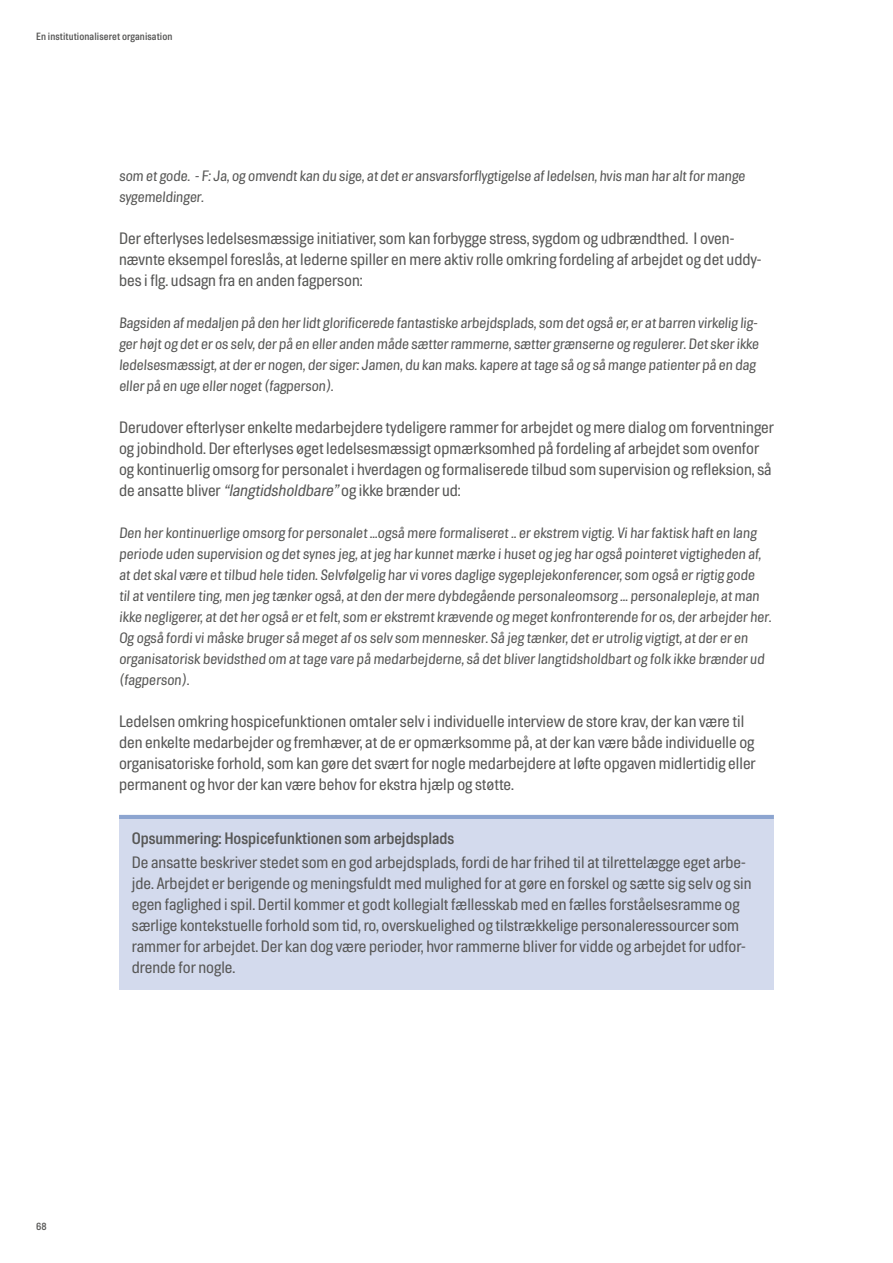
<style>
.page{position:relative;width:893px;height:1263px;background:#fff}
.page>*{position:absolute;margin:0;border:0;box-sizing:border-box;transform-origin:0 0}
.t1{font:16.5px/21px "Hill";color:#575756}
.t2{font:600 16.5px "Hill";color:#575756}
.t3{font:15px/21px "Hill";color:#575756}
.t4{font:600 10.5px "Hill";letter-spacing:.01em;color:#575756}
.s1{font-style:italic}
</style>
<div class="page">
<hr style="left:119px;top:815px;width:655px;height:4px;background:#8da5d0">
<div style="left:119px;top:819px;width:655px;height:171px;background:#d3daed"></div>
<p class="t4" style="left:36px;top:31px;width:138px">En institutionaliseret organisation</p>
<p class="t3" style="left:119px;top:165px;width:629px">som et gode. - F: Ja, og omvendt kan du sige, at det er ansvarsforflygtigelse af ledelsen, hvis man har alt for mange sygemeldinger.</p>
<p class="t1" style="left:119px;top:228px;width:644px">Der efterlyses ledelsesmæssige initiativer, som kan forbygge stress, sygdom og udbrændthed. I oven&shy;nævnte eksempel foreslås, at lederne spiller en mere aktiv rolle omkring fordeling af arbejdet og det uddy&shy;bes i flg. udsagn fra en anden fagperson:</p>
<p class="t3" style="left:119px;top:312px;width:643px">Bagsiden af medaljen på den her lidt glorificerede fantastiske arbejdsplads, som det også er, er at barren virkelig lig&shy;ger højt og det er os selv, der på en eller anden måde sætter rammerne, sætter grænserne og regulerer. Det sker ikke ledelsesmæssigt, at der er nogen, der siger: Jamen, du kan maks. kapere at tage så og så mange patienter på en dag eller på en uge eller noget (fagperson).</p>
<p class="t1" style="left:119px;top:417px;width:656px">Derudover efterlyser enkelte medarbejdere tydeligere rammer for arbejdet og mere dialog om forventninger og jobindhold. Der efterlyses øget ledelsesmæssigt opmærksomhed på fordeling af arbejdet som ovenfor og kontinuerlig omsorg for personalet i hverdagen og formaliserede tilbud som supervision og refleksion, så de ansatte bliver <span class="s1">“langtidsholdbare”</span>og ikke brænder ud:</p>
<p class="t3" style="left:119px;top:522px;width:655px">Den her kontinuerlige omsorg for personalet …også mere formaliseret .. er ekstrem vigtig. Vi har faktisk haft en lang periode uden supervision og det synes jeg, at jeg har kunnet mærke i huset og jeg har også pointeret vigtigheden af, at det skal være et tilbud hele tiden. Selvfølgelig har vi vores daglige sygeplejekonferencer, som også er rigtig gode<br>til at ventilere ting, men jeg tænker også, at den der mere dybdegående personaleomsorg … personalepleje, at man ikke negligerer, at det her også er et felt, som er ekstremt krævende og meget konfronterende for os, der arbejder her.<br>Og også fordi vi måske bruger så meget af os selv som mennesker. Så jeg tænker, det er utrolig vigtigt, at der er en organisatorisk bevidsthed om at tage vare på medarbejderne, så det bliver langtidsholdbart og folk ikke brænder ud (fagperson).</p>
<p class="t1" style="left:119px;top:711px;width:638px">Ledelsen omkring hospicefunktionen omtaler selv i individuelle interview de store krav, der kan være til den enkelte medarbejder og fremhæver, at de er opmærksomme på, at der kan være både individuelle og organisatoriske forhold, som kan gøre det svært for nogle medarbejdere at løfte opgaven midlertidig eller permanent og hvor der kan være behov for ekstra hjælp og støtte.</p>
<p class="t2" style="left:132px;top:829px;width:324px">Opsummering: Hospicefunktionen som arbejdsplads</p>
<p class="t1" style="left:132px;top:852px;width:621px">De ansatte beskriver stedet som en god arbejdsplads, fordi de har frihed til at tilrettelægge eget arbe&shy;jde. Arbejdet er berigende og meningsfuldt med mulighed for at gøre en forskel og sætte sig selv og sin egen faglighed i spil. Dertil kommer et godt kollegialt fællesskab med en fælles forståelsesramme og særlige kontekstuelle forhold som tid, ro, overskuelighed og tilstrækkelige personaleressourcer som rammer for arbejdet. Der kan dog være perioder, hvor rammerne bliver for vidde og arbejdet for udfor&shy;drende for nogle.</p>
<p class="t4" style="left:36px;top:1220px;width:12px">68</p>
</div>
